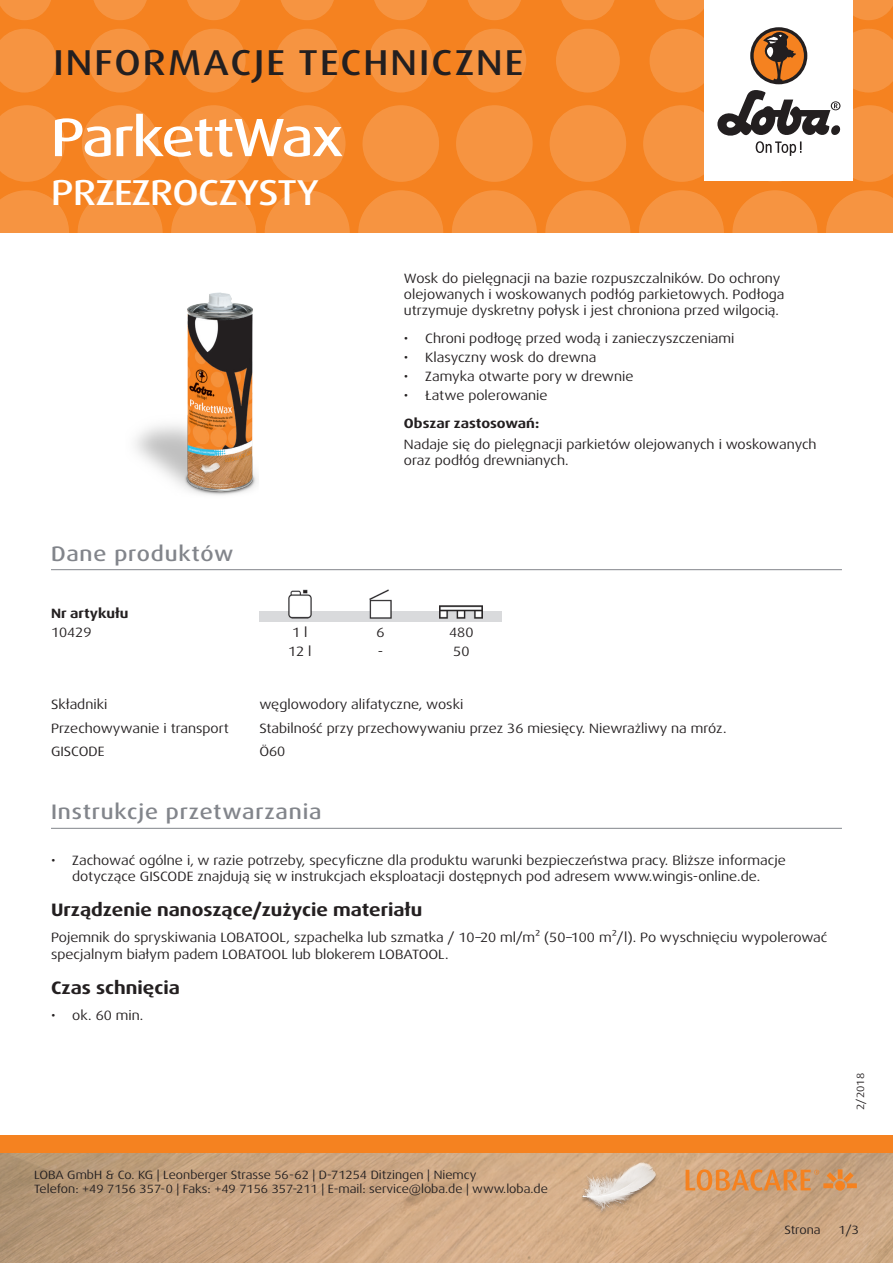
<style>
.page{position:relative;width:893px;height:1263px;background:#fff}
.page>*{position:absolute;margin:0;border:0;box-sizing:border-box;transform-origin:0 0}
.t1{font:500 expanded 54px "Dax Pro";letter-spacing:-.035em;color:#fff}
.t2{font:500 expanded 36px "Dax Pro";letter-spacing:.06em;color:#231f20}
.t3{font:500 expanded 36px "Dax Pro";letter-spacing:-.015em;color:#fff}
.Titel_grau{font:500 expanded 21px "Dax Pro";letter-spacing:.04em;color:#82858b}
.t4{font:700 expanded 18px "Dax Pro";color:#231f20}
.Text{font:expanded 13.5px/16.2px "Dax Pro";color:#231f20}
.Text_Bold{font:700 expanded 13.5px "Dax Pro";color:#231f20}
.Text_zentriert{font:expanded 13.5px "Dax Pro";color:#231f20}
.Pagina{font:expanded 12px/14.4px "Dax Pro";color:#231f20}
.t5{font:expanded 10.5px "Dax Pro";color:#231f20}
</style>
<div class="page">
<div style="left:0;top:0;width:893px;height:233px;background:#f58220"></div>
<svg style="left:0;top:190px;width:69px;height:43px"></svg>
<svg style="left:78px;top:190px;width:85px;height:85px;fill:#f69441"></svg>
<svg style="left:171px;top:190px;width:85px;height:85px;fill:#f69441"></svg>
<svg style="left:265px;top:190px;width:85px;height:85px;fill:#f69441"></svg>
<svg style="left:358px;top:190px;width:85px;height:85px;fill:#f69441"></svg>
<svg style="left:545px;top:190px;width:85px;height:85px;fill:#f69441"></svg>
<svg style="left:452px;top:190px;width:85px;height:85px;fill:#f69441"></svg>
<svg style="left:732px;top:190px;width:85px;height:85px;fill:#f69441"></svg>
<svg style="left:639px;top:190px;width:85px;height:85px;fill:#f69441"></svg>
<svg style="left:826px;top:190px;width:67px;height:43px"></svg>
<svg style="left:0;top:105px;width:65px;height:77px"></svg>
<svg style="left:82px;top:105px;width:76px;height:77px"></svg>
<svg style="left:175px;top:105px;width:77px;height:77px"></svg>
<svg style="left:269px;top:105px;width:76px;height:77px"></svg>
<svg style="left:456px;top:105px;width:77px;height:77px"></svg>
<svg style="left:362px;top:105px;width:77px;height:77px"></svg>
<svg style="left:550px;top:105px;width:76px;height:77px"></svg>
<svg style="left:0;top:29px;width:56px;height:63px"></svg>
<svg style="left:182px;top:29px;width:64px;height:63px"></svg>
<svg style="left:88px;top:29px;width:64px;height:63px"></svg>
<svg style="left:275px;top:29px;width:64px;height:63px"></svg>
<svg style="left:462px;top:29px;width:64px;height:63px"></svg>
<svg style="left:369px;top:29px;width:64px;height:63px"></svg>
<svg style="left:556px;top:29px;width:64px;height:63px"></svg>
<svg style="left:0;top:0;width:51px;height:20px"></svg>
<svg style="left:187px;top:0;width:53px;height:20px"></svg>
<svg style="left:468px;top:0;width:53px;height:20px"></svg>
<svg style="left:655px;top:0;width:49px;height:20px"></svg>
<svg style="left:93px;top:0;width:54px;height:20px"></svg>
<svg style="left:374px;top:0;width:54px;height:20px"></svg>
<svg style="left:281px;top:0;width:53px;height:20px"></svg>
<svg style="left:561px;top:0;width:54px;height:20px"></svg>
<svg style="left:853px;top:0;width:40px;height:20px"></svg>
<img style="left:0;top:1152px;width:893px;height:111px">
<div style="left:0;top:1135px;width:893px;height:17px;background:#f58220"></div>
<div style="left:704px;top:0;width:149px;height:181px;background:#fff"></div>
<svg style="left:643px;top:28px;width:250px;height:154px"></svg>
<img style="left:578px;top:1161px;width:82px;height:81px">
<svg style="left:686px;top:1169px;width:171px;height:22px;background:#d9965b"></svg>
<hr style="left:51px;top:828px;width:791px;height:1px;background:#82858b">
<hr style="left:51px;top:569px;width:791px;height:1px;background:#82858b">
<img style="left:288px;top:589px;width:195px;height:22px">
<img style="left:259px;top:611px;width:243px;height:11px">
<img style="left:106px;top:272px;width:216px;height:223px">
<h2 class="t2" style="left:53px;top:40px;width:471px">INFORMACJE TECHNICZNE</h2>
<p class="t1" style="left:51px;top:103px;width:294px">ParkettWax</p>
<h2 class="t3" style="left:51px;top:169px;width:269px">PRZEZROCZYSTY</h2>
<p class="Titel_grau" style="left:51px;top:540px;width:184px">Dane produktów</p>
<p class="Text" style="left:404px;top:270px;width:382px">Wosk do pielęgnacji na bazie rozpuszczalników. Do ochrony olejowanych i woskowanych podłóg parkietowych. Podłoga utrzymuje dyskretny połysk i jest chroniona przed wilgocią.</p>
<p class="Text" style="left:404px;top:330px;width:332px">• Chroni podłogę przed wodą i zanieczyszczeniami</p>
<p class="Text" style="left:404px;top:349px;width:194px">• Klasyczny wosk do drewna</p>
<p class="Text" style="left:404px;top:368px;width:231px">• Zamyka otwarte pory w drewnie</p>
<p class="Text" style="left:404px;top:388px;width:145px">• Łatwe polerowanie</p>
<p class="Text_Bold" style="left:404px;top:415px;width:137px">Obszar zastosowań:</p>
<p class="Text" style="left:404px;top:436px;width:414px">Nadaje się do pielęgnacji parkietów olejowanych i woskowanych oraz podłóg drewnianych.</p>
<p class="Text_Bold" style="left:51px;top:604px;width:79px">Nr artykułu</p>
<p class="Text" style="left:51px;top:624px;width:42px">10429</p>
<p class="Text_zentriert" style="left:292px;top:623px;width:17px">1 l</p>
<p class="Text_zentriert" style="left:377px;top:623px;width:10px">6</p>
<p class="Text_zentriert" style="left:449px;top:623px;width:26px">480</p>
<p class="Text_zentriert" style="left:288px;top:643px;width:25px">12 l</p>
<p class="Text_zentriert" style="left:378px;top:643px;width:7px">-</p>
<p class="Text_zentriert" style="left:453px;top:643px;width:18px">50</p>
<p class="Text" style="left:51px;top:696px;width:58px">Składniki</p>
<p class="Text" style="left:259px;top:696px;width:205px">węglowodory alifatyczne, woski</p>
<p class="Text" style="left:51px;top:720px;width:179px">Przechowywanie i transport</p>
<p class="Text" style="left:259px;top:720px;width:469px">Stabilność przy przechowywaniu przez 36 miesięcy. Niewrażliwy na mróz.</p>
<p class="Text" style="left:51px;top:743px;width:55px">GISCODE</p>
<p class="Text" style="left:259px;top:743px;width:28px">Ö60</p>
<p class="Titel_grau" style="left:51px;top:799px;width:272px">Instrukcje przetwarzania</p>
<p class="Text" style="left:51px;top:852px;width:736px;text-align:center">• Zachować ogólne i, w razie potrzeby, specyficzne dla produktu warunki bezpieczeństwa pracy. Bliższe informacje dotyczące GISCODE znajdują się w instrukcjach eksploatacji dostępnych pod adresem www.wingis-online.de.</p>
<p class="t4" style="left:51px;top:898px;width:373px">Urządzenie nanoszące/zużycie materiału</p>
<p class="Text" style="left:51px;top:930px;width:778px">Pojemnik do spryskiwania LOBATOOL, szpachelka lub szmatka / 10–20 ml/m² (50–100 m²/l). Po wyschnięciu wypolerować specjalnym białym padem LOBATOOL lub blokerem LOBATOOL.</p>
<p class="t4" style="left:51px;top:976px;width:130px">Czas schnięcia</p>
<p class="Text" style="left:51px;top:1007px;width:94px">• ok. 60 min.</p>
<p class="Pagina" style="left:34px;top:1167px;width:515px">LOBA GmbH &amp; Co. KG | Leonberger Strasse 56-62 | D-71254 Ditzingen | Niemcy<br>Telefon: +49 7156 357-0 | Faks: +49 7156 357-211 | E-mail: service@loba.de | www.loba.de</p>
<p class="t5" style="left:854px;top:1110px;width:38px;rotate:-90deg">2/2018</p>
<p class="Pagina" style="left:785px;top:1223px;width:38px">Strona</p>
<p class="Pagina" style="left:838px;top:1223px;width:22px">1/3</p>
</div>
